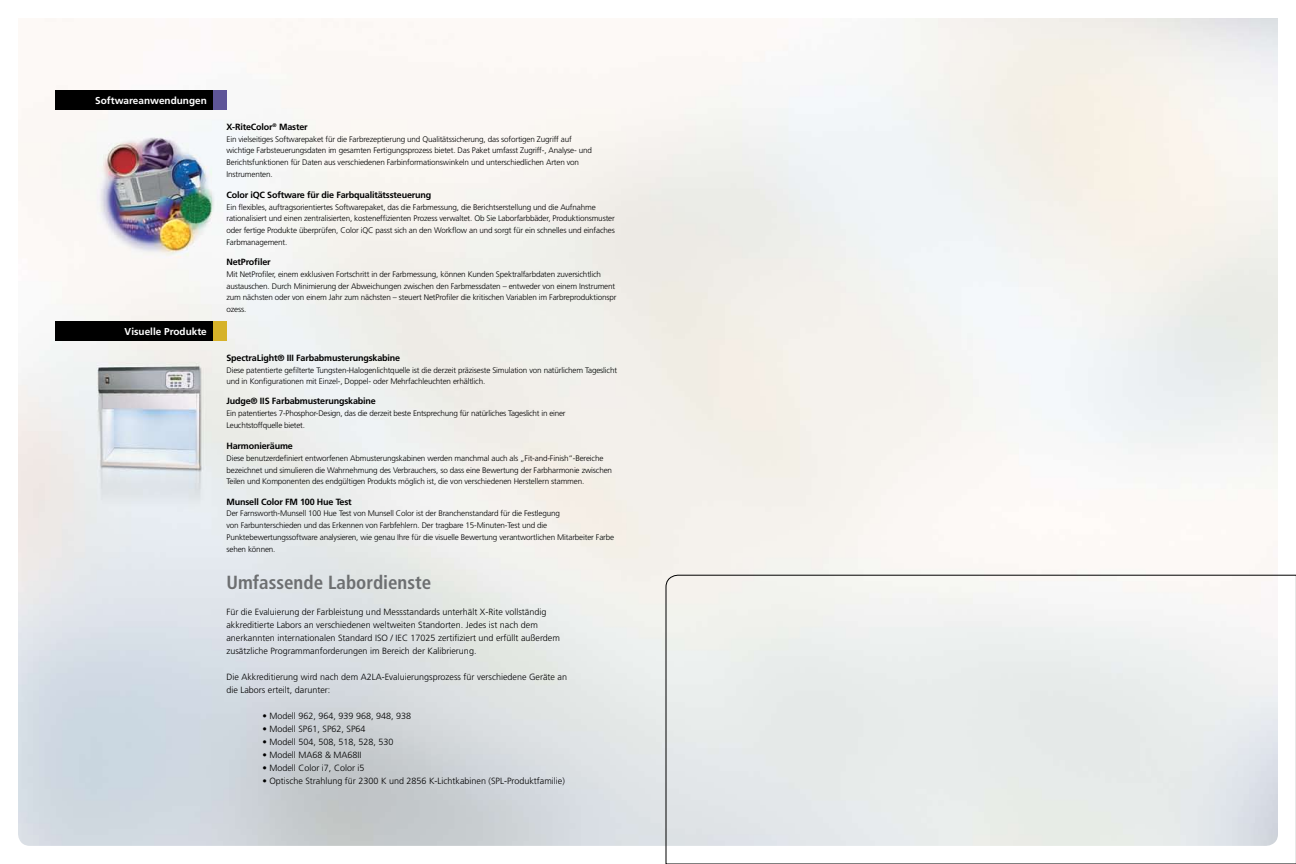
<style>
.page{position:relative;width:1296px;height:864px;background:#fff}
.page>*{position:absolute;margin:0;border:0;box-sizing:border-box;transform-origin:0 0}
.t1{font:700 condensed 19px "Frutiger";color:#6d6f71}
.t2{font:700 10px "Frutiger";color:#fff}
.t3{font:300 9px/13px "Frutiger";color:#000}
.t4{font:700 9px "Frutiger";letter-spacing:-.02em;color:#000}
.t5{font:300 8.1px/11.7px "Frutiger";letter-spacing:-.02em;color:#000}
</style>
<div class="page">
<img style="left:18px;top:18px;width:1260px;height:828px">
<div style="left:55px;top:90px;width:171px;height:19px;background:#000"></div>
<div style="left:213px;top:90px;width:13px;height:19px;background:#5e5598"></div>
<div style="left:55px;top:322px;width:171px;height:19px;background:#000"></div>
<div style="left:213px;top:322px;width:13px;height:19px;background:#d6b229"></div>
<svg style="left:665px;top:574px;width:631px;height:290px"></svg>
<p class="t2" style="left:95px;top:94px;width:113px">Softwareanwendungen</p>
<p class="t2" style="left:125px;top:325px;width:84px">Visuelle Produkte</p>
<p class="t4" style="left:226px;top:122px;width:83px">X-RiteColor<sup>®</sup> Master</p>
<p class="t5" style="left:226px;top:133px;width:367px">Ein vielseitiges Softwarepaket für die Farbrezeptierung und Qualitätssicherung, das sofortigen Zugriff auf wichtige Farbsteuerungsdaten im gesamten Fertigungsprozess bietet. Das Paket umfasst Zugriff-, Analyse- und Berichtsfunktionen für Daten aus verschiedenen Farbinformationswinkeln und unterschiedlichen Arten von Instrumenten.</p>
<p class="t4" style="left:226px;top:190px;width:206px">Color iQC Software für die Farbqualitätssteuerung</p>
<p class="t5" style="left:226px;top:201px;width:390px">Ein flexibles, auftragsorientiertes Softwarepaket, das die Farbmessung, die Berichtserstellung und die Aufnahme rationalisiert und einen zentralisierten, kosteneffizienten Prozess verwaltet. Ob Sie Laborfarbbäder, Produktionsmuster oder fertige Produkte überprüfen, Color iQC passt sich an den Workflow an und sorgt für ein schnelles und einfaches Farbmanagement.</p>
<p class="t4" style="left:226px;top:257px;width:46px">NetProfiler</p>
<p class="t5" style="left:226px;top:269px;width:392px">Mit NetProfiler, einem exklusiven Fortschritt in der Farbmessung, können Kunden Spektralfarbdaten zuversichtlich austauschen. Durch Minimierung der Abweichungen zwischen den Farbmessdaten – entweder von einem Instrument zum nächsten oder von einem Jahr zum nächsten – steuert NetProfiler die kritischen Variablen im Farbreproduktionspr ozess.</p>
<p class="t4" style="left:226px;top:352px;width:175px">SpectraLight® III Farbabmusterungskabine</p>
<p class="t5" style="left:226px;top:364px;width:392px">Diese patentierte gefilterte Tungsten-Halogenlichtquelle ist die derzeit präziseste Simulation von natürlichem Tageslicht und in Konfigurationen mit Einzel-, Doppel- oder Mehrfachleuchten erhältlich.</p>
<p class="t4" style="left:226px;top:396px;width:151px">Judge® IIS Farbabmusterungskabine</p>
<p class="t5" style="left:226px;top:408px;width:341px">Ein patentiertes 7-Phosphor-Design, das die derzeit beste Entsprechung für natürliches Tageslicht in einer<br>Leuchtstoffquelle bietet.</p>
<p class="t4" style="left:226px;top:441px;width:68px">Harmonieräume</p>
<p class="t5" style="left:226px;top:452px;width:387px">Diese benutzerdefiniert entworfenen Abmusterungskabinen werden manchmal auch als „Fit-and-Finish“-Bereiche bezeichnet und simulieren die Wahrnehmung des Verbrauchers, so dass eine Bewertung der Farbharmonie zwischen<br>Teilen und Komponenten des endgültigen Produkts möglich ist, die von verschiedenen Herstellern stammen.</p>
<p class="t4" style="left:226px;top:496px;width:127px">Munsell Color FM 100 Hue Test</p>
<p class="t5" style="left:226px;top:508px;width:389px">Der Farnsworth-Munsell 100 Hue Test von Munsell Color ist der Branchenstandard für die Festlegung<br>von Farbunterschieden und das Erkennen von Farbfehlern. Der tragbare 15-Minuten-Test und die Punktebewertungssoftware analysieren, wie genau Ihre für die visuelle Bewertung verantwortlichen Mitarbeiter Farbe sehen können.</p>
<h1 class="t1" style="left:226px;top:572px;width:206px">Umfassende Labordienste</h1>
<p class="t3" style="left:226px;top:606px;width:335px">Für die Evaluierung der Farbleistung und Messstandards unterhält X-Rite vollständig akkreditierte Labors an verschiedenen weltweiten Standorten. Jedes ist nach dem anerkannten internationalen Standard ISO / IEC 17025 zertifiziert und erfüllt außerdem zusätzliche Programmanforderungen im Bereich der Kalibrierung.</p>
<p class="t3" style="left:226px;top:671px;width:342px">Die Akkreditierung wird nach dem A2LA-Evaluierungsprozess für verschiedene Geräte an die Labors erteilt, darunter:</p>
<p class="t3" style="left:262px;top:710px;width:150px">• Modell 962, 964, 939 968, 948, 938</p>
<p class="t3" style="left:262px;top:723px;width:105px">• Modell SP61, SP62, SP64</p>
<p class="t3" style="left:262px;top:736px;width:133px">• Modell 504, 508, 518, 528, 530</p>
<p class="t3" style="left:262px;top:749px;width:101px">• Modell MA68 &amp; MA68II</p>
<p class="t3" style="left:262px;top:762px;width:104px">• Modell Color i7, Color i5</p>
<p class="t3" style="left:262px;top:775px;width:304px">• Optische Strahlung für 2300 K und 2856 K-Lichtkabinen (SPL-Produktfamilie)</p>
</div>
